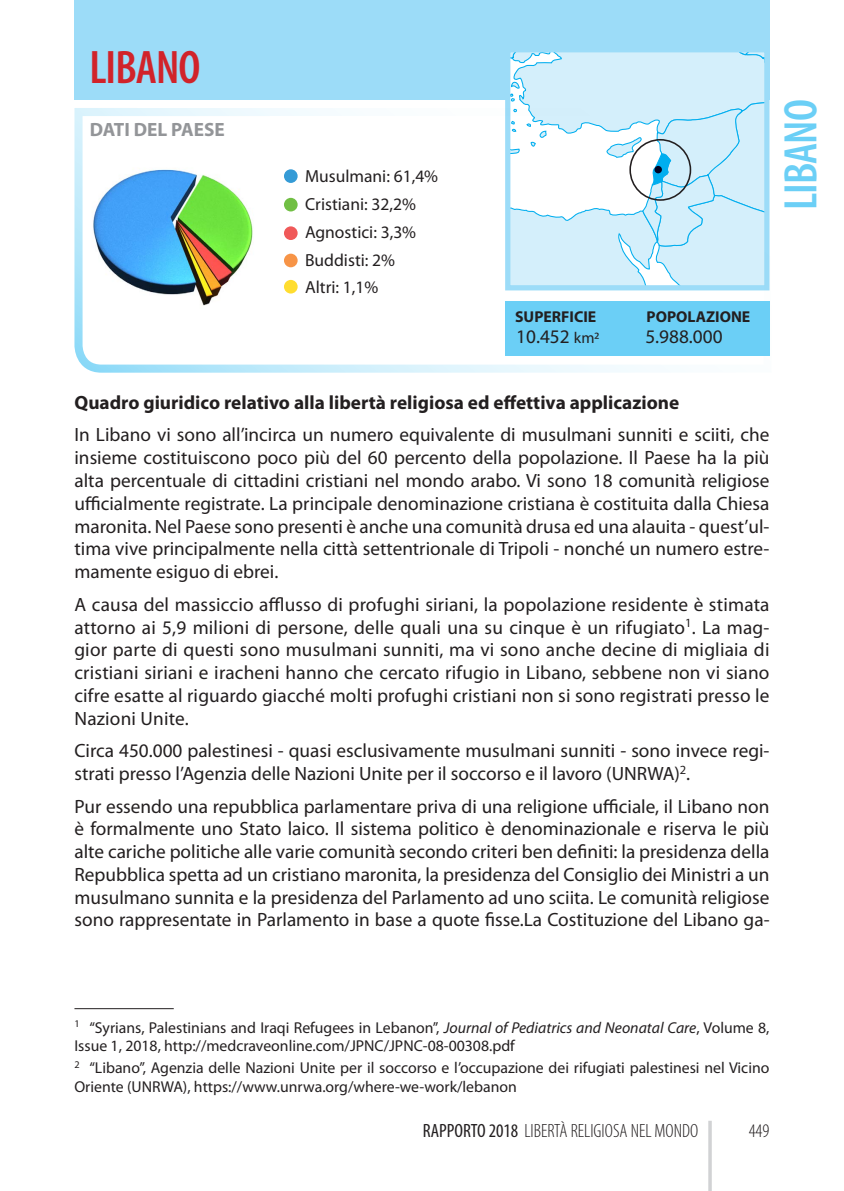
<style>
.page{position:relative;width:844px;height:1191px;background:#fff}
.page>*{position:absolute;margin:0;border:0;box-sizing:border-box;transform-origin:0 0}
.t1{font:600 condensed 47.25px "Myriad Pro";letter-spacing:-.02em;color:#6bcff6}
.t2{font:600 condensed 47.25px "Myriad Pro";letter-spacing:-.02em;color:#d1232a}
.t3{font:19.25px/22.8px "Myriad Pro";color:#231f20;text-align:justify}
.t4{font:700 19.25px "Myriad Pro";color:#231f20}
.t5{font:300 condensed 19.25px "Myriad Pro";color:#231f20}
.t6{font:700 19.25px "Myriad Pro";color:#939598}
.t7{font:17.5px/27.7px "Myriad Pro";color:#231f20}
.t8{font:15.75px/18.9px "Myriad Pro";color:#231f20}
.t9{font:700 15.75px "Myriad Pro";color:#231f20}
.s1{font-size:15.75px}
.s2{font-style:italic}
.s3{font-weight:400}
</style>
<div class="page">
<hr style="left:708px;top:1120px;width:3px;height:71px;background:#d1d2d4">
<div style="left:74px;top:0;width:695px;height:99px;background:#9cdcf8"></div>
<svg style="left:511px;top:53px;width:252px;height:53px;background:#d1eefa"></svg>
<div style="left:505px;top:47px;width:264px;height:243px;border:5px solid #9cdcf8"></div>
<svg style="left:74px;top:106px;width:696px;height:267px"></svg>
<hr style="left:74px;top:1008px;width:100px;height:1px;background:#231f20">
<div style="left:284px;top:226px;width:13px;height:14px;background:#f05959;border-radius:50%"></div>
<div style="left:284px;top:254px;width:13px;height:13px;background:#f79447;border-radius:50%"></div>
<div style="left:284px;top:280px;width:13px;height:13px;background:#ffdd30;border-radius:50%"></div>
<h1 class="t2" style="left:89px;top:41px;width:112px">LIBANO</h1>
<p class="t6" style="left:90px;top:119px;width:137px">DATI DEL PAESE</p>
<p class="t7" style="left:305px;top:163px;width:134px">Musulmani: 61,4%<br>Cristiani: 32,2%<br>Agnostici: 3,3%<br>Buddisti: 2%<br>Altri: 1,1%</p>
<h1 class="t1" style="left:774px;top:210px;width:112px;rotate:-90deg">LIBANO</h1>
<p class="t9" style="left:515px;top:308px;width:83px">SUPERFICIE</p>
<p class="t9" style="left:646px;top:308px;width:105px">POPOLAZIONE</p>
<p class="t3" style="left:516px;top:326px;width:85px">10.452 <span class="s1">km2</span></p>
<p class="t3" style="left:645px;top:326px;width:79px">5.988.000</p>
<p class="t4" style="left:74px;top:391px;width:606px">Quadro giuridico relativo alla libertà religiosa ed effettiva applicazione</p>
<p class="t3" style="left:74px;top:424px;width:696px">In Libano vi sono all’incirca un numero equivalente di musulmani sunniti e sciiti, che insieme costituiscono poco più del 60 percento della popolazione. Il Paese ha la più alta percentuale di cittadini cristiani nel mondo arabo. Vi sono 18 comunità religiose ufficialmente registrate. La principale denominazione cristiana è costituita dalla Chiesa maronita. Nel Paese sono presenti è anche una comunità drusa ed una alauita - quest’ul&shy;tima vive principalmente nella città settentrionale di Tripoli - nonché un numero estre&shy;mamente esiguo di ebrei.</p>
<p class="t3" style="left:74px;top:593px;width:696px">A causa del massiccio afflusso di profughi siriani, la popolazione residente è stimata attorno ai 5,9 milioni di persone, delle quali una su cinque è un rifugiato<sup>1</sup>. La mag&shy;gior parte di questi sono musulmani sunniti, ma vi sono anche decine di migliaia di cristiani siriani e iracheni hanno che cercato rifugio in Libano, sebbene non vi siano cifre esatte al riguardo giacché molti profughi cristiani non si sono registrati presso le Nazioni Unite.</p>
<p class="t3" style="left:74px;top:739px;width:696px">Circa 450.000 palestinesi - quasi esclusivamente musulmani sunniti - sono invece regi&shy;strati presso l’Agenzia delle Nazioni Unite per il soccorso e il lavoro (UNRWA)<sup>2</sup>.</p>
<p class="t3" style="left:74px;top:795px;width:696px">Pur essendo una repubblica parlamentare priva di una religione ufficiale, il Libano non è formalmente uno Stato laico. Il sistema politico è denominazionale e riserva le più alte cariche politiche alle varie comunità secondo criteri ben definiti: la presidenza della Repubblica spetta ad un cristiano maronita, la presidenza del Consiglio dei Ministri a un musulmano sunnita e la presidenza del Parlamento ad uno sciita. Le comunità religiose sono rappresentate in Parlamento in base a quote fisse.La Costituzione del Libano ga-</p>
<p class="t8" style="left:74px;top:1018px;width:696px"><sup>1</sup> “Syrians, Palestinians and Iraqi Refugees in Lebanon”, <span class="s2">Journal of Pediatrics and Neonatal Care</span>, Volume 8,<br>Issue 1, 2018, http://medcraveonline.com/JPNC/JPNC-08-00308.pdf</p>
<p class="t8" style="left:74px;top:1058px;width:696px"><sup>2</sup> “Libano”, Agenzia delle Nazioni Unite per il soccorso e l’occupazione dei rifugiati palestinesi nel Vicino<br>Oriente (UNRWA), https://www.unrwa.org/where-we-work/lebanon</p>
<p class="t5" style="left:423px;top:1120px;width:277px"><span class="s3">RAPPORTO 2018</span> LIBERTÀ RELIGIOSA NEL MONDO</p>
<p class="t5" style="left:748px;top:1120px;width:22px">449</p>
</div>
